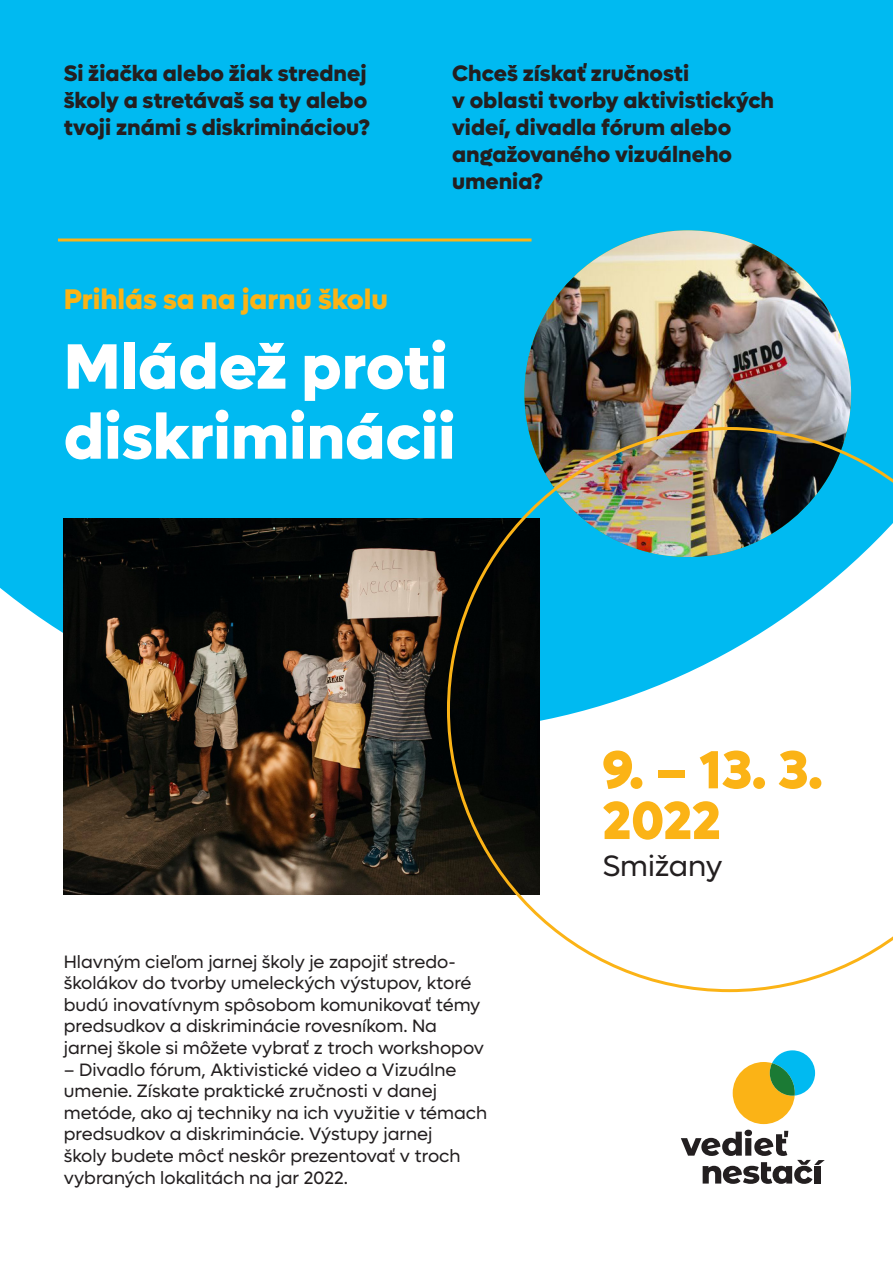
<style>
.page{position:relative;width:893px;height:1263px;background:#fff}
.page>*{position:absolute;margin:0;border:0;box-sizing:border-box;transform-origin:0 0}
.t1{font:800 64.35px/70.1px "Lufga";color:#fff}
.t2{font:800 53.85px/50.7px "Lufga";letter-spacing:-.005em;color:#fbb316}
.t3{font:29.55px "Lufga";color:#231f20}
.t4{font:800 28.5px "Lufga";color:#fbb316}
.t5{font:800 22.5px/27px "Lufga";color:#231f20}
.t6{font:18px/21.6px "Lufga";color:#231f20}
</style>
<div class="page">
<div style="left:0;top:0;width:893px;height:733px;background:#00baf1"></div>
<svg style="left:681px;top:1130px;width:144px;height:54px"></svg>
<svg style="left:733px;top:1050px;width:82px;height:74px"></svg>
<img style="left:64px;top:519px;width:383px;height:375px">
<hr style="left:58px;top:238px;width:473px;height:3px;background:#fbb316">
<img style="left:524px;top:230px;width:327px;height:327px;border-radius:163px">
<svg style="left:447px;top:427px;width:446px;height:565px"></svg>
<p class="t5" style="left:64px;top:60px;width:308px">Si žiačka alebo žiak strednej školy a stretávaš sa ty alebo tvoji známi s diskrimináciou?</p>
<p class="t5" style="left:452px;top:60px;width:323px">Chceš získať zručnosti<br>v oblasti tvorby aktivistických videí, divadla fórum alebo angažovaného vizuálneho umenia?</p>
<p class="t4" style="left:64px;top:282px;width:326px">Prihlás sa na jarnú školu</p>
<p class="t1" style="left:64px;top:331px;width:393px">Mládež proti diskriminácii</p>
<p class="t6" style="left:64px;top:950px;width:422px">Hlavným cieľom jarnej školy je zapojiť stredo&shy;školákov do tvorby umeleckých výstupov, ktoré budú inovatívnym spôsobom komunikovať témy predsudkov a diskriminácie rovesníkom. Na jarnej škole si môžete vybrať z troch workshopov</p>
<p class="t6" style="left:64px;top:1058px;width:425px">– Divadlo fórum, Aktivistické video a Vizuálne umenie. Získate praktické zručnosti v danej metóde, ako aj techniky na ich využitie v témach predsudkov a diskriminácie. Výstupy jarnej<br>školy budete môcť neskôr prezentovať v troch vybraných lokalitách na jar 2022.</p>
<p class="t2" style="left:603px;top:744px;width:221px">9. – 13. 3.<br>2022</p>
<p class="t3" style="left:603px;top:849px;width:121px">Smižany</p>
</div>
